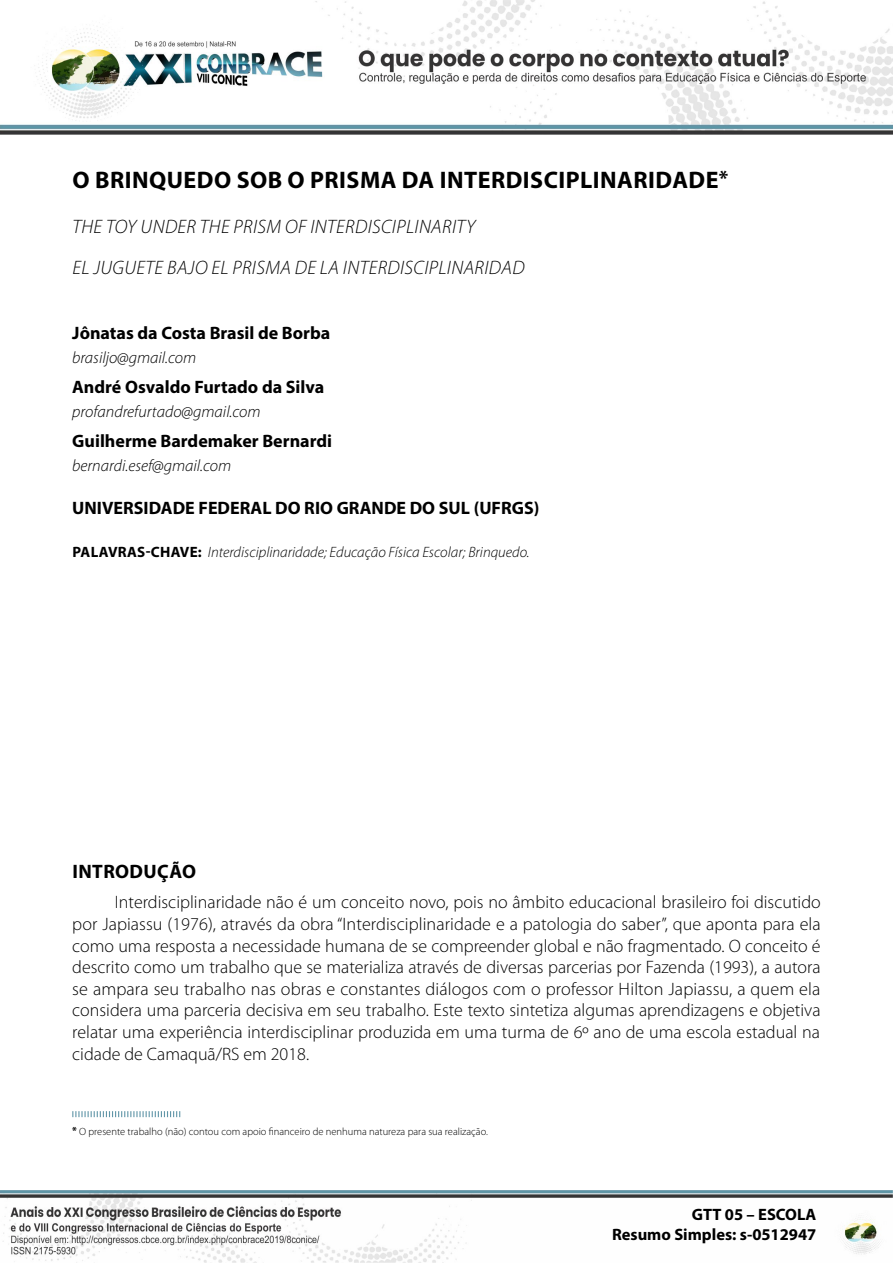
<style>
.page{position:relative;width:893px;height:1263px;background:#fff}
.page>*{position:absolute;margin:0;border:0;box-sizing:border-box;transform-origin:0 0}
.TITULO{font:700 24px "Myriad Pro";letter-spacing:.02em;color:#000}
.TIT_TRADU_RES_SIMPLE{font:italic 300 19.5px "Myriad Pro";letter-spacing:.02em;color:#000}
.SUBTITULOS{font:700 19.5px "Myriad Pro";letter-spacing:.02em;color:#000}
.MIOLO{font:300 18px/21.6px "Myriad Pro";color:#000;text-align:justify}
.AUTORES{font:700 18px "Myriad Pro";color:#000}
.AFILIAÇÃO{font:700 18px "Myriad Pro";color:#000}
.E-MAIL{font:italic 300 16.5px "Myriad Pro";color:#000}
.t1{font:700 16.5px/19.8px "Myriad Pro";color:#000;text-align:right}
.R_SIMPLES_-_KEYWORDS{font:italic 300 15px "Myriad Pro";color:#000}
.LEG__RODAPE{font:300 10.5px "Myriad Pro";color:#000}
.s1{font-size:21px}
.s2{color:#fff}
.s3{font-weight:700;font-style:normal}
.s4{font-weight:700}
</style>
<div class="page">
<img style="left:0;top:0;width:893px;height:134px">
<img style="left:0;top:1190px;width:893px;height:73px">
<svg style="left:72px;top:1111px;width:108px;height:6px"></svg>
<p class="TITULO" style="left:73px;top:164px;width:671px">O BRINQUEDO SOB O PRISMA DA INTERDISCIPLINARIDADE<span class="s1">*</span><span class="s2">1</span></p>
<p class="TIT_TRADU_RES_SIMPLE" style="left:72px;top:215px;width:404px">THE TOY UNDER THE PRISM OF INTERDISCIPLINARITY</p>
<p class="TIT_TRADU_RES_SIMPLE" style="left:72px;top:256px;width:454px">EL JUGUETE BAJO EL PRISMA DE LA INTERDISCIPLINARIDAD</p>
<p class="AUTORES" style="left:72px;top:321px;width:260px">Jônatas da Costa Brasil de Borba</p>
<p class="E-MAIL" style="left:72px;top:347px;width:125px">brasiljo@gmail.com</p>
<p class="AUTORES" style="left:72px;top:375px;width:254px">André Osvaldo Furtado da Silva</p>
<p class="E-MAIL" style="left:72px;top:401px;width:190px">profandrefurtado@gmail.com</p>
<p class="AUTORES" style="left:72px;top:429px;width:261px">Guilherme Bardemaker Bernardi</p>
<p class="E-MAIL" style="left:72px;top:455px;width:160px">bernardi.esef@gmail.com</p>
<p class="AFILIAÇÃO" style="left:72px;top:496px;width:469px">UNIVERSIDADE FEDERAL DO RIO GRANDE DO SUL (UFRGS)</p>
<p class="R_SIMPLES_-_KEYWORDS" style="left:72px;top:543px;width:459px"><span class="s3">PALAVRAS-CHAVE:</span> Interdisciplinaridade; Educação Física Escolar; Brinquedo.</p>
<p class="SUBTITULOS" style="left:72px;top:859px;width:125px">INTRODUÇÃO</p>
<p class="MIOLO" style="left:72px;top:891px;width:750px;text-indent:43px">Interdisciplinaridade não é um conceito novo, pois no âmbito educacional brasileiro foi discutido por Japiassu (1976), através da obra “Interdisciplinaridade e a patologia do saber”, que aponta para ela como uma resposta a necessidade humana de se compreender global e não fragmentado. O conceito é descrito como um trabalho que se materializa através de diversas parcerias por Fazenda (1993), a autora se ampara seu trabalho nas obras e constantes diálogos com o professor Hilton Japiassu, a quem ela considera uma parceria decisiva em seu trabalho. Este texto sintetiza algumas aprendizagens e objetiva relatar uma experiência interdisciplinar produzida em uma turma de 6º ano de uma escola estadual na cidade de Camaquã/RS em 2018.</p>
<p class="LEG__RODAPE" style="left:72px;top:1125px;width:417px"><span class="s4">*</span> O presente trabalho (não) contou com apoio financeiro de nenhuma natureza para sua realização.</p>
<p class="t1" style="left:612px;top:1204px;width:206px">GTT 05 – ESCOLA<br>Resumo Simples: s-0512947</p>
</div>
